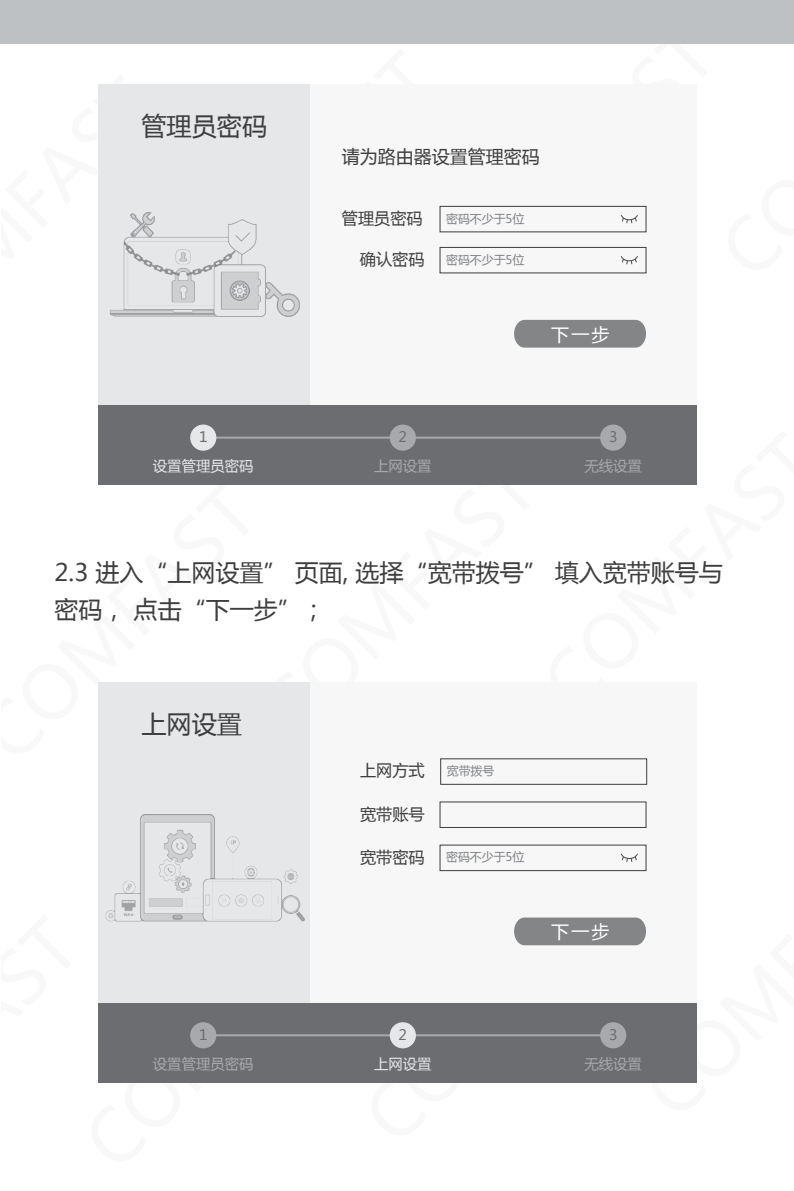
<style>
.page{position:relative;width:794px;height:1191px;background:#fff}
.page>*{position:absolute;margin:0;border:0;box-sizing:border-box;transform-origin:0 0}
.t1{font:25.2px "Microsoft Ya Hei";color:#3e3e3f}
.t2{font:24px/36.8px "Microsoft Ya Hei";color:#3e3e3f}
.t3{font:18px "Microsoft Ya Hei";color:#3e3e3f}
.t4{font:18px "Microsoft Ya Hei";letter-spacing:.12em;color:#fff}
.t5{font:16px "Microsoft Ya Hei";color:#3e3e3f}
.t6{font:14.4px "Microsoft Ya Hei";color:#a8a9ad}
.t7{font:14.4px "Microsoft Ya Hei";color:#e6e7e9}
.t8{font:14.4px "Microsoft Ya Hei";color:#6c6d70}
.t9{font:12px "Microsoft Ya Hei";color:#808285}
</style>
<div class="page">
<div style="left:0;top:0;width:794px;height:44px;background:#bec1c3"></div>
<div style="left:98px;top:84px;width:212px;height:400px;background:#e6e7e9"></div>
<div style="left:310px;top:84px;width:386px;height:400px;background:#f7f7f8"></div>
<div style="left:514px;top:320px;width:132px;height:27px;background:#838587"></div>
<img style="left:109px;top:212px;width:191px;height:105px">
<div style="left:98px;top:405px;width:598px;height:79px;background:#6c6d70"></div>
<div style="left:439px;top:206px;width:207px;height:26px;border:1px solid #3e3e3f"></div>
<div style="left:439px;top:247px;width:207px;height:26px;border:1px solid #3e3e3f"></div>
<svg style="left:621px;top:215px;width:17px;height:8px"></svg>
<svg style="left:621px;top:256px;width:17px;height:8px"></svg>
<hr style="left:210px;top:436px;width:403px;height:2px;background:#a8a9ad">
<div style="left:190px;top:424px;width:26px;height:27px;background:#e6e7e9;border-radius:50%"></div>
<div style="left:390px;top:424px;width:26px;height:27px;background:#a8a9ad;border-radius:50%"></div>
<div style="left:600px;top:424px;width:26px;height:27px;background:#a8a9ad;border-radius:50%"></div>
<div style="left:98px;top:682px;width:212px;height:400px;background:#e6e7e9"></div>
<div style="left:310px;top:682px;width:386px;height:400px;background:#f7f7f8"></div>
<svg style="left:514px;top:917px;width:183px;height:166px"></svg>
<img style="left:105px;top:814px;width:200px;height:108px">
<div style="left:98px;top:1002px;width:598px;height:80px;background:#6c6d70"></div>
<div style="left:439px;top:801px;width:207px;height:27px;border:1px solid #3e3e3f"></div>
<div style="left:440px;top:758px;width:207px;height:27px;border:1px solid #3e3e3f"></div>
<div style="left:439px;top:844px;width:207px;height:27px;border:1px solid #3e3e3f"></div>
<svg style="left:621px;top:853px;width:17px;height:9px"></svg>
<hr style="left:210px;top:1034px;width:403px;height:2px;background:#a8a9ad">
<div style="left:190px;top:1022px;width:26px;height:26px;background:#a8a9ad;border-radius:50%"></div>
<div style="left:390px;top:1022px;width:26px;height:26px;background:#e6e7e9;border-radius:50%"></div>
<div style="left:600px;top:1022px;width:26px;height:26px;background:#a8a9ad;border-radius:50%"></div>
<p class="t1" style="left:141px;top:109px;width:127px">管理员密码</p>
<p class="t8" style="left:199px;top:427px;width:10px">1</p>
<p class="t7" style="left:153px;top:456px;width:102px">设置管理员密码</p>
<p class="t3" style="left:342px;top:144px;width:199px">请为路由器设置管理密码</p>
<p class="t5" style="left:342px;top:207px;width:82px">管理员密码</p>
<p class="t9" style="left:446px;top:210px;width:80px">密码不少于5位</p>
<p class="t5" style="left:360px;top:248px;width:66px">确认密码</p>
<p class="t9" style="left:446px;top:251px;width:80px">密码不少于5位</p>
<p class="t4" style="left:551px;top:322px;width:60px">下一步</p>
<p class="t8" style="left:398px;top:427px;width:10px">2</p>
<p class="t6" style="left:374px;top:456px;width:59px">上网设置</p>
<p class="t8" style="left:609px;top:427px;width:10px">3</p>
<p class="t6" style="left:584px;top:456px;width:59px">无线设置</p>
<p class="t2" style="left:55px;top:553px;width:670px">2.3 进入“上网设置” 页面, 选择“宽带拨号” 填入宽带账号与密码， 点击“下一步”；</p>
<p class="t1" style="left:141px;top:706px;width:102px">上网设置</p>
<p class="t8" style="left:199px;top:1025px;width:10px">1</p>
<p class="t6" style="left:153px;top:1053px;width:102px">设置管理员密码</p>
<p class="t5" style="left:360px;top:760px;width:66px">上网方式</p>
<p class="t9" style="left:447px;top:762px;width:49px">宽带拨号</p>
<p class="t5" style="left:360px;top:803px;width:66px">宽带账号</p>
<p class="t5" style="left:360px;top:846px;width:66px">宽带密码</p>
<p class="t9" style="left:446px;top:849px;width:80px">密码不少于5位</p>
<p class="t4" style="left:551px;top:919px;width:60px">下一步</p>
<p class="t8" style="left:398px;top:1025px;width:10px">2</p>
<p class="t7" style="left:374px;top:1053px;width:59px">上网设置</p>
<p class="t8" style="left:609px;top:1025px;width:10px">3</p>
<p class="t6" style="left:584px;top:1053px;width:59px">无线设置</p>
</div>
